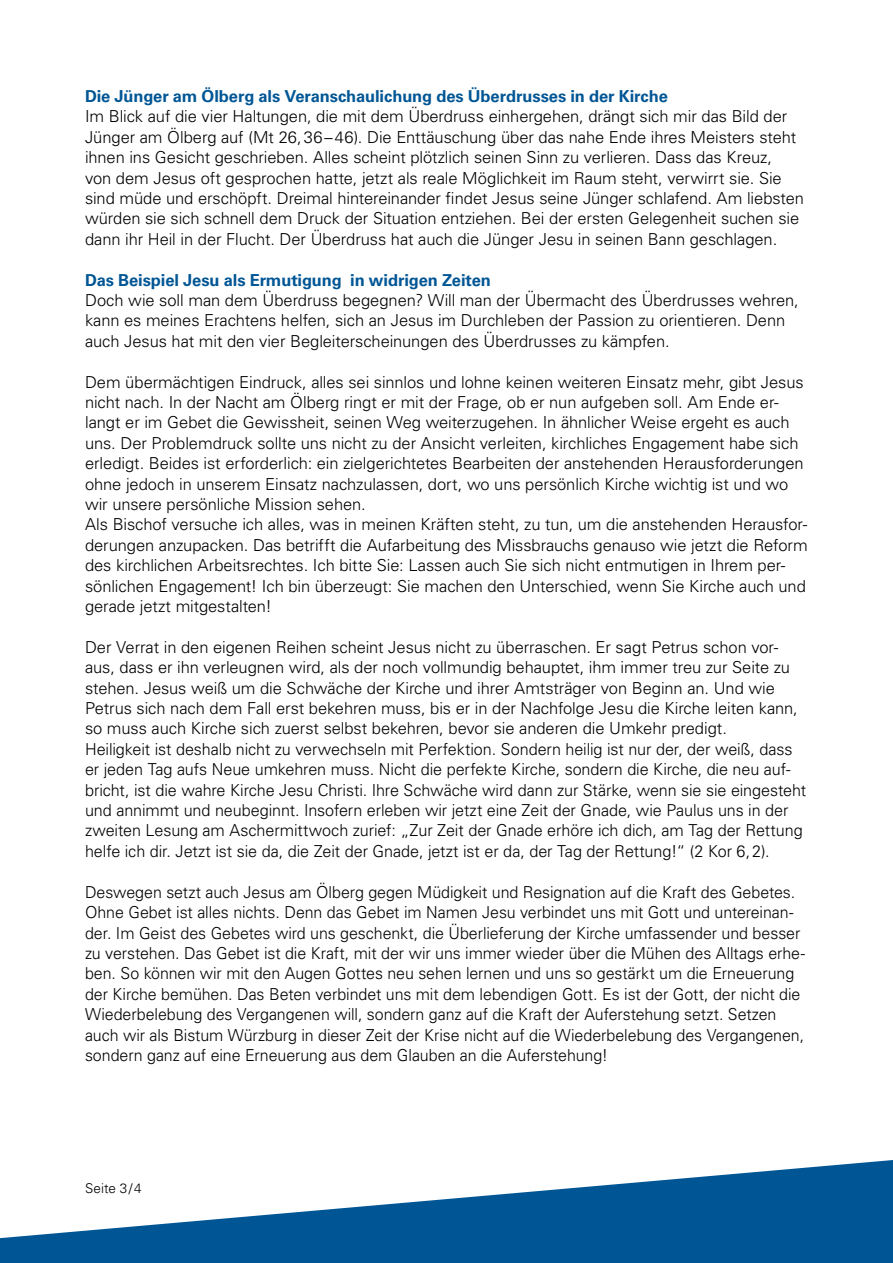
<style>
.page{position:relative;width:893px;height:1263px;background:#fff}
.page>*{position:absolute;margin:0;border:0;box-sizing:border-box;transform-origin:0 0}
.t1{font:300 16.5px/20.4px "Univers LT Std";letter-spacing:-.005em;color:#000}
.t2{font:700 16.5px "Univers LT Std";letter-spacing:-.005em;color:#005695}
.t3{font:300 13.5px "Univers LT Std";letter-spacing:.005em;color:#000}
</style>
<div class="page">
<svg style="left:0;top:1160px;width:893px;height:103px;fill:#005695"></svg>
<p class="t2" style="left:85px;top:87px;width:584px">Die Jünger am Ölberg als Veranschaulichung des Überdrusses in der Kirche</p>
<p class="t1" style="left:85px;top:106px;width:720px">Im Blick auf die vier Haltungen, die mit dem Überdruss einhergehen, drängt sich mir das Bild der Jünger am Ölberg auf (Mt 26,36–46). Die Enttäuschung über das nahe Ende ihres Meisters steht ihnen ins Gesicht geschrieben. Alles scheint plötzlich seinen Sinn zu verlieren. Dass das Kreuz,<br>von dem Jesus oft gesprochen hatte, jetzt als reale Möglichkeit im Raum steht, verwirrt sie. Sie sind müde und erschöpft. Dreimal hintereinander findet Jesus seine Jünger schlafend. Am liebsten würden sie sich schnell dem Druck der Situation entziehen. Bei der ersten Gelegenheit suchen sie dann ihr Heil in der Flucht. Der Überdruss hat auch die Jünger Jesu in seinen Bann geschlagen.</p>
<p class="t2" style="left:85px;top:270px;width:407px">Das Beispiel Jesu als Ermutigung in widrigen Zeiten</p>
<p class="t1" style="left:85px;top:290px;width:715px">Doch wie soll man dem Überdruss begegnen? Will man der Übermacht des Überdrusses wehren, kann es meines Erachtens helfen, sich an Jesus im Durchleben der Passion zu orientieren. Denn auch Jesus hat mit den vier Begleiterscheinungen des Überdrusses zu kämpfen.</p>
<p class="t1" style="left:85px;top:372px;width:724px">Dem übermächtigen Eindruck, alles sei sinnlos und lohne keinen weiteren Einsatz mehr, gibt Jesus nicht nach. In der Nacht am Ölberg ringt er mit der Frage, ob er nun aufgeben soll. Am Ende er&shy;langt er im Gebet die Gewissheit, seinen Weg weiterzugehen. In ähnlicher Weise ergeht es auch uns. Der Problemdruck sollte uns nicht zu der Ansicht verleiten, kirchliches Engagement habe sich erledigt. Beides ist erforderlich: ein zielgerichtetes Bearbeiten der anstehenden Herausforderungen ohne jedoch in unserem Einsatz nachzulassen, dort, wo uns persönlich Kirche wichtig ist und wo wir unsere persönliche Mission sehen.<br>Als Bischof versuche ich alles, was in meinen Kräften steht, zu tun, um die anstehenden Herausfor&shy;derungen anzupacken. Das betrifft die Aufarbeitung des Missbrauchs genauso wie jetzt die Reform des kirchlichen Arbeitsrechtes. Ich bitte Sie: Lassen auch Sie sich nicht entmutigen in Ihrem per&shy;sönlichen Engagement! Ich bin überzeugt: Sie machen den Unterschied, wenn Sie Kirche auch und gerade jetzt mitgestalten!</p>
<p class="t1" style="left:85px;top:637px;width:723px">Der Verrat in den eigenen Reihen scheint Jesus nicht zu überraschen. Er sagt Petrus schon vor&shy;aus, dass er ihn verleugnen wird, als der noch vollmundig behauptet, ihm immer treu zur Seite zu stehen. Jesus weiß um die Schwäche der Kirche und ihrer Amtsträger von Beginn an. Und wie Petrus sich nach dem Fall erst bekehren muss, bis er in der Nachfolge Jesu die Kirche leiten kann, so muss auch Kirche sich zuerst selbst bekehren, bevor sie anderen die Umkehr predigt.<br>Heiligkeit ist deshalb nicht zu verwechseln mit Perfektion. Sondern heilig ist nur der, der weiß, dass er jeden Tag aufs Neue umkehren muss. Nicht die perfekte Kirche, sondern die Kirche, die neu auf&shy;bricht, ist die wahre Kirche Jesu Christi. Ihre Schwäche wird dann zur Stärke, wenn sie sie eingesteht und annimmt und neubeginnt. Insofern erleben wir jetzt eine Zeit der Gnade, wie Paulus uns in der zweiten Lesung am Aschermittwoch zurief: „Zur Zeit der Gnade erhöre ich dich, am Tag der Rettung helfe ich dir. Jetzt ist sie da, die Zeit der Gnade, jetzt ist er da, der Tag der Rettung!“ (2 Kor 6,2).</p>
<p class="t1" style="left:85px;top:882px;width:722px">Deswegen setzt auch Jesus am Ölberg gegen Müdigkeit und Resignation auf die Kraft des Gebetes.<br>Ohne Gebet ist alles nichts. Denn das Gebet im Namen Jesu verbindet uns mit Gott und untereinan&shy;der. Im Geist des Gebetes wird uns geschenkt, die Überlieferung der Kirche umfassender und besser zu verstehen. Das Gebet ist die Kraft, mit der wir uns immer wieder über die Mühen des Alltags erhe&shy;ben. So können wir mit den Augen Gottes neu sehen lernen und uns so gestärkt um die Erneuerung der Kirche bemühen. Das Beten verbindet uns mit dem lebendigen Gott. Es ist der Gott, der nicht die Wiederbelebung des Vergangenen will, sondern ganz auf die Kraft der Auferstehung setzt. Setzen auch wir als Bistum Würzburg in dieser Zeit der Krise nicht auf die Wiederbelebung des Vergangenen, sondern ganz auf eine Erneuerung aus dem Glauben an die Auferstehung!</p>
<p class="t3" style="left:85px;top:1180px;width:58px">Seite 3/4</p>
</div>
